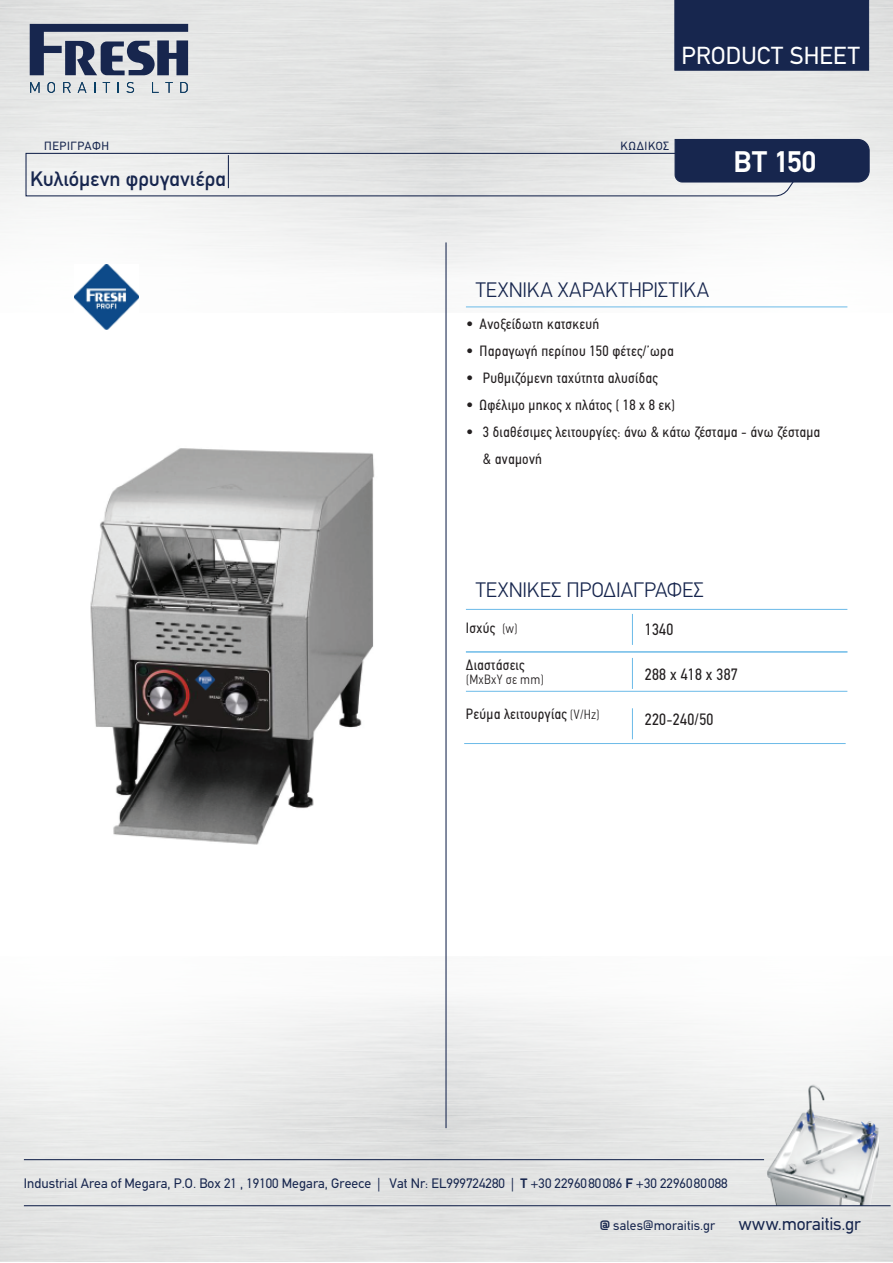
<style>
.page{position:relative;width:893px;height:1263px;background:#fff}
.page>*{position:absolute;margin:0;border:0;box-sizing:border-box;transform-origin:0 0}
.t1{font:700 30px "PF Din Text";color:#fff}
.t2{font:24.75px "PF Din Text";letter-spacing:.01em;color:#fff}
.t3{font:300 21px "PF Din Text";letter-spacing:.005em;color:#17264e}
.t4{font:500 21px "PF Din Text";letter-spacing:.005em;color:#17264e}
.t5{font:18px "PF Din Text";letter-spacing:-.01em;color:#17264e}
.t6{font:16.5px "PF Din Text Condensed";letter-spacing:.02em;color:#231f20}
.t7{font:15px/27px "PF Din Text Condensed";letter-spacing:.02em;color:#231f20}
.t8{font:13.8px "PF Din Text";letter-spacing:.005em;color:#17264e}
.t9{font:13.5px "PF Din Text";letter-spacing:.005em;color:#17264e}
.t10{font:300 condensed 13.5px "PF Din Text";letter-spacing:.02em;color:#231f20}
.t11{font:12px "PF Din Text";letter-spacing:.04em;color:#17264e}
.s1{font-family:"PF Din Text"}
.s2{font-family:"PF Din Text";font-weight:300;font-stretch:condensed;font-size:13.5px}
.s3{font-weight:700}
</style>
<div class="page">
<img style="left:0;top:0;width:893px;height:308px">
<hr style="left:24px;top:1159px;width:740px;height:1px;background:#17264e">
<img style="left:765px;top:1080px;width:114px;height:125px">
<hr style="left:24px;top:1205px;width:867px;height:1px;background:#17264e">
<svg style="left:30px;top:82px;width:10px;height:11px"></svg>
<svg style="left:47px;top:82px;width:8px;height:11px"></svg>
<svg style="left:63px;top:82px;width:8px;height:11px"></svg>
<svg style="left:78px;top:82px;width:8px;height:11px"></svg>
<svg style="left:103px;top:82px;width:7px;height:11px"></svg>
<svg style="left:126px;top:82px;width:8px;height:11px"></svg>
<svg style="left:152px;top:82px;width:7px;height:11px"></svg>
<svg style="left:165px;top:82px;width:8px;height:11px"></svg>
<svg style="left:180px;top:82px;width:8px;height:11px"></svg>
<svg style="left:30px;top:24px;width:158px;height:51px;background:#6d768d"></svg>
<div style="left:674px;top:0;width:195px;height:71px;background:#17264e;border:1px solid #17264e"></div>
<svg style="left:25px;top:138px;width:845px;height:59px;background:#bdc1c9"></svg>
<hr style="left:228px;top:155px;width:1px;height:33px;background:#17264e">
<hr style="left:445px;top:242px;width:2px;height:886px;background:#17264e">
<img style="left:90px;top:448px;width:285px;height:397px">
<hr style="left:464px;top:743px;width:382px;height:1px;background:#6bbae8">
<hr style="left:466px;top:609px;width:381px;height:1px;background:#6bbae8">
<hr style="left:632px;top:614px;width:1px;height:31px;background:#6bbae8">
<hr style="left:466px;top:651px;width:381px;height:1px;background:#6bbae8">
<hr style="left:632px;top:658px;width:1px;height:31px;background:#6bbae8">
<hr style="left:632px;top:708px;width:1px;height:31px;background:#6bbae8">
<hr style="left:466px;top:306px;width:381px;height:1px;background:#6bbae8">
<hr style="left:466px;top:691px;width:381px;height:1px;background:#6bbae8">
<img style="left:74px;top:264px;width:65px;height:65px">
<h2 class="t2" style="left:682px;top:41px;width:180px">PRODUCT SHEET</h2>
<p class="t11" style="left:44px;top:139px;width:66px">ΠΕΡΙΓΡΑΦΗ</p>
<p class="t11" style="left:620px;top:139px;width:50px">ΚΩ∆ΙΚΟΣ</p>
<h3 class="t4" style="left:30px;top:167px;width:197px">Κυλιόµενη φρυγανιέρα</h3>
<h1 class="t1" style="left:734px;top:144px;width:84px">BT 150</h1>
<h3 class="t3" style="left:476px;top:277px;width:235px">ΤΕΧΝΙΚΑ ΧΑΡΑΚΤΗΡΙΣΤΙΚΑ</h3>
<p class="t7" style="left:466px;top:310px;width:135px"><span class="s1">•</span> Ανοξείδωτη κατσκευή</p>
<p class="t7" style="left:466px;top:337px;width:209px"><span class="s1">•</span> Παραγωγή περίπου 150 φέτες/’ωρα</p>
<p class="t7" style="left:466px;top:364px;width:193px"><span class="s1">•</span> Ρυθµιζόµενη ταχύτητα αλυσίδας</p>
<p class="t7" style="left:466px;top:391px;width:211px"><span class="s1">•</span> Ωφέλιµο µηκος χ πλάτος ( 18 χ 8 εκ)</p>
<p class="t7" style="left:483px;top:418px;width:339px;text-indent:-17px"><span class="s1">•</span> 3 διαθέσιµες λειτουργίες: άνω &amp; κάτω ζέσταµα - άνω ζέσταµα &amp; αναµονή</p>
<h3 class="t3" style="left:476px;top:577px;width:230px">ΤΕΧΝΙΚΕΣ ΠΡΟ∆ΙΑΓΡΑΦΕΣ</h3>
<p class="t7" style="left:466px;top:615px;width:53px">Ισχύς <span class="s2">(w)</span></p>
<p class="t6" style="left:645px;top:620px;width:30px">1340</p>
<p class="t7" style="left:466px;top:651px;width:60px">∆ιαστάσεις</p>
<p class="t10" style="left:466px;top:671px;width:79px">(ΜχΒχΥ σε mm)</p>
<p class="t6" style="left:645px;top:664px;width:94px">288 x 418 x 387</p>
<p class="t7" style="left:466px;top:700px;width:135px">Ρεύµα λειτουργίας <span class="s2">(V/Hz)</span></p>
<p class="t6" style="left:645px;top:709px;width:70px">220-240/50</p>
<p class="t8" style="left:24px;top:1175px;width:705px">Industrial Area of Megara, P.O. Box 21 , 19100 Megara, Greece | Vat Nr: EL999724280 | <span class="s3">T</span> +30 2296080086 <span class="s3">F</span> +30 2296080088</p>
<p class="t9" style="left:599px;top:1218px;width:117px"><span class="s3">@</span> sales@moraitis.gr</p>
<p class="t5" style="left:739px;top:1213px;width:124px">www.moraitis.gr</p>
</div>
